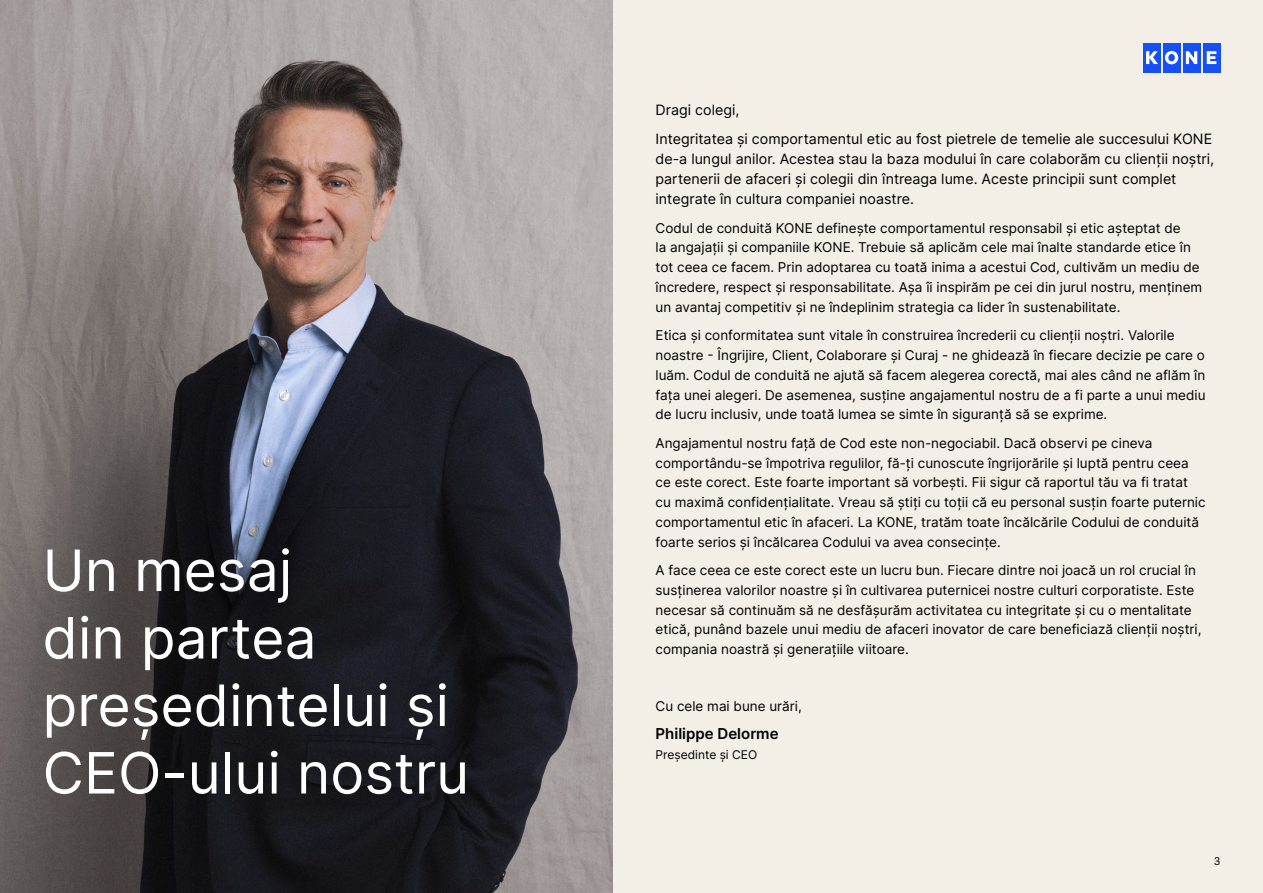
<style>
.page{position:relative;width:1263px;height:893px;background:#fff}
.page>*{position:absolute;margin:0;border:0;box-sizing:border-box;transform-origin:0 0}
.t1{font:57px/67.5px "Inter";color:#fff}
.t2{font:600 15px "Inter";color:#000}
.t3{font:14.25px/20.2px "Inter";color:#000}
.t4{font:13.5px/19.8px "Inter";color:#000}
.t5{font:12px "Inter";color:#000}
.t6{font:12px "KONE Information";color:#141414}
</style>
<div class="page">
<img style="left:0;top:0;width:613px;height:893px">
<div style="left:613px;top:1px;width:649px;height:892px;background:#f3eee6"></div>
<div style="left:1143px;top:43px;width:17px;height:30px;background:#1450f5"></div>
<div style="left:1163px;top:43px;width:17px;height:30px;background:#1450f5"></div>
<div style="left:1183px;top:43px;width:17px;height:30px;background:#1450f5"></div>
<div style="left:1203px;top:43px;width:17px;height:30px;background:#1450f5"></div>
<svg style="left:1146px;top:51px;width:12px;height:13px"></svg>
<svg style="left:1186px;top:51px;width:11px;height:13px"></svg>
<svg style="left:1165px;top:51px;width:13px;height:13px"></svg>
<svg style="left:1207px;top:51px;width:9px;height:13px"></svg>
<h1 class="t1" style="left:43px;top:535px;width:428px">Un mesaj<br>din partea președintelui și<br>CEO-ului nostru</h1>
<p class="t3" style="left:656px;top:95px;width:558px;line-height:28.8px">Dragi colegi,<br>Integritatea și comportamentul etic au fost pietrele de temelie ale succesului KONE</p>
<p class="t3" style="left:656px;top:148px;width:560px">de-a lungul anilor. Acestea stau la baza modului în care colaborăm cu clienții noștri, partenerii de afaceri și colegii din întreaga lume. Aceste principii sunt complet integrate în cultura companiei noastre.</p>
<p class="t4" style="left:656px;top:217px;width:548px">Codul de conduită KONE definește comportamentul responsabil și etic așteptat de<br>la angajații și companiile KONE. Trebuie să aplicăm cele mai înalte standarde etice în tot ceea ce facem. Prin adoptarea cu toată inima a acestui Cod, cultivăm un mediu de încredere, respect și responsabilitate. Așa îi inspirăm pe cei din jurul nostru, menținem un avantaj competitiv și ne îndeplinim strategia ca lider în sustenabilitate.</p>
<p class="t4" style="left:656px;top:325px;width:551px">Etica și conformitatea sunt vitale în construirea încrederii cu clienții noștri. Valorile noastre - Îngrijire, Client, Colaborare și Curaj - ne ghidează în fiecare decizie pe care o luăm. Codul de conduită ne ajută să facem alegerea corectă, mai ales când ne aflăm în fața unei alegeri. De asemenea, susține angajamentul nostru de a fi parte a unui mediu de lucru inclusiv, unde toată lumea se simte în siguranță să se exprime.</p>
<p class="t4" style="left:656px;top:433px;width:552px">Angajamentul nostru față de Cod este non-negociabil. Dacă observi pe cineva comportându-se împotriva regulilor, fă-ți cunoscute îngrijorările și luptă pentru ceea ce este corect. Este foarte important să vorbești. Fii sigur că raportul tău va fi tratat cu maximă confidențialitate. Vreau să știți cu toții că eu personal susțin foarte puternic comportamentul etic în afaceri. La KONE, tratăm toate încălcările Codului de conduită foarte serios și încălcarea Codului va avea consecințe.</p>
<p class="t4" style="left:656px;top:560px;width:547px">A face ceea ce este corect este un lucru bun. Fiecare dintre noi joacă un rol crucial în susținerea valorilor noastre și în cultivarea puternicei nostre culturi corporatiste. Este necesar să continuăm să ne desfășurăm activitatea cu integritate și cu o mentalitate etică, punând bazele unui mediu de afaceri inovator de care beneficiază clienții noștri, compania noastră și generațiile viitoare.</p>
<p class="t4" style="left:656px;top:696px;width:148px">Cu cele mai bune urări,</p>
<p class="t2" style="left:656px;top:723px;width:125px">Philippe Delorme</p>
<p class="t5" style="left:656px;top:746px;width:103px">Președinte și CEO</p>
<p class="t6" style="left:1214px;top:853px;width:8px">3</p>
</div>
